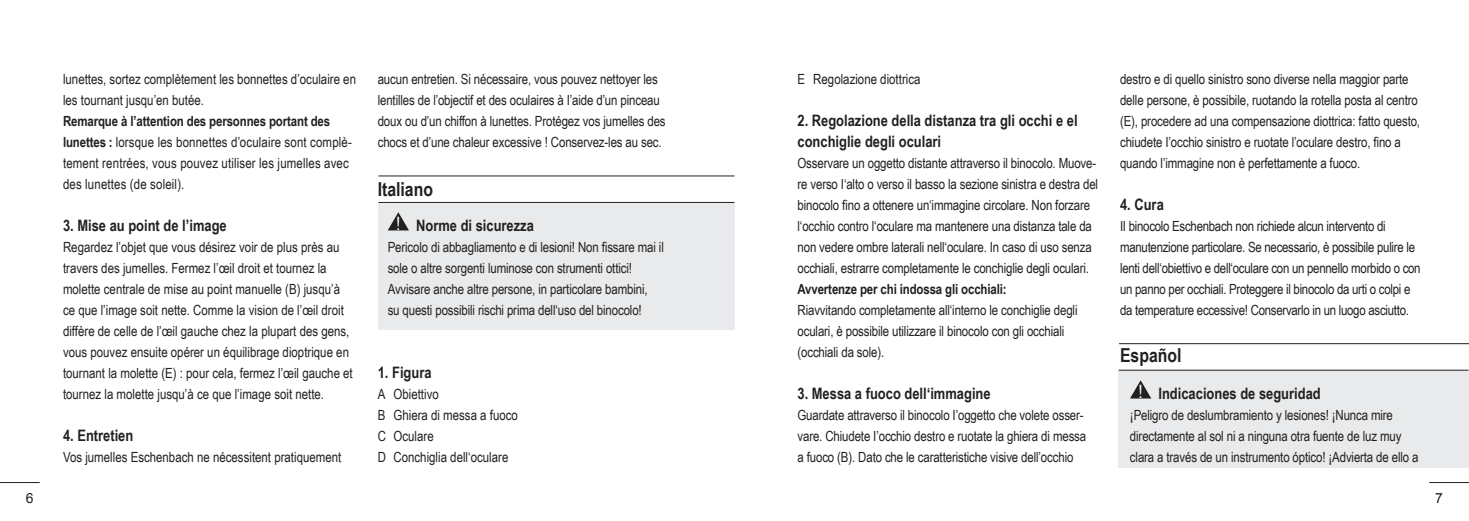
<style>
.page{position:relative;width:1469px;height:521px;background:#fff}
.page>*{position:absolute;margin:0;border:0;box-sizing:border-box;transform-origin:0 0}
.t1{font:700 19.25px "Arial Narrow";color:#231f20}
.t2{font:700 15.75px/21px "Arial Narrow";color:#231f20}
.t3{font:14px/21px "Arial Narrow";letter-spacing:-.01em;color:#231f20}
.t4{font:14px/21px "Arial Narrow";letter-spacing:.01em;color:#231f20}
.t5{font:700 14px "Arial Narrow";letter-spacing:-.01em;color:#231f20}
.t6{font:14px "Arial";color:#231f20}
.s1{font-weight:700}
.s2{font-weight:400;font-size:18.38px;color:#fff}
</style>
<div class="page">
<hr style="left:0;top:482px;width:40px;height:1px;background:#231f20">
<hr style="left:1429px;top:482px;width:39px;height:1px;background:#231f20">
<div style="left:1118px;top:370px;width:350px;height:98px;background:#e9eaeb"></div>
<hr style="left:1118px;top:370px;width:350px;height:1px;background:#231f20">
<hr style="left:1119px;top:343px;width:349px;height:1px;background:#231f20">
<div style="left:378px;top:203px;width:356px;height:126px;background:#e9eaeb"></div>
<hr style="left:378px;top:202px;width:356px;height:1px;background:#231f20">
<hr style="left:378px;top:175px;width:356px;height:1px;background:#231f20">
<svg style="left:1130px;top:380px;width:21px;height:18px"></svg>
<svg style="left:388px;top:212px;width:21px;height:18px"></svg>
<p class="t3" style="left:63px;top:68px;width:294px">lunettes, sortez complètement les bonnettes d’oculaire en les tournant jusqu’en butée.</p>
<p class="t4" style="left:63px;top:110px;width:290px"><span class="s1">Remarque à l’attention des personnes portant des lunettes :</span> lorsque les bonnettes d’oculaire sont complè&shy;tement rentrées, vous pouvez utiliser les jumelles avec des lunettes (de soleil).</p>
<p class="t2" style="left:63px;top:214px;width:165px">3. Mise au point de l’image</p>
<p class="t3" style="left:63px;top:236px;width:291px">Regardez l’objet que vous désirez voir de plus près au travers des jumelles. Fermez l’œil droit et tournez la molette centrale de mise au point manuelle (B) jusqu’à ce que l’image soit nette. Comme la vision de l’œil droit diffère de celle de l’œil gauche chez la plupart des gens, vous pouvez ensuite opérer un équilibrage dioptrique en tournant la molette (E) : pour cela, fermez l’œil gauche et tournez la molette jusqu’à ce que l’image soit nette.</p>
<p class="t2" style="left:63px;top:424px;width:72px">4. Entretien</p>
<p class="t3" style="left:63px;top:446px;width:280px">Vos jumelles Eschenbach ne nécessitent pratiquement</p>
<p class="t3" style="left:378px;top:68px;width:289px">aucun entretien. Si nécessaire, vous pouvez nettoyer les lentilles de l’objectif et des oculaires à I’aide d’un pinceau doux ou d’un chiffon à lunettes. Protégez vos jumelles des chocs et d’une chaleur excessive ! Conservez-les au sec.</p>
<h1 class="t1" style="left:378px;top:175px;width:57px">Italiano</h1>
<p class="t2" style="left:396px;top:214px;width:139px"><span class="s2">!</span> Norme di sicurezza</p>
<p class="t3" style="left:388px;top:236px;width:278px">Pericolo di abbagliamento e di lesioni! Non fissare mai il sole o altre sorgenti luminose con strumenti ottici!<br>Avvisare anche altre persone, in particolare bambini,<br>su questi possibili rischi prima dell‘uso del binocolo!</p>
<p class="t2" style="left:378px;top:361px;width:55px">1. Figura</p>
<p class="t3" style="left:378px;top:383px;width:142px">A Obiettivo<br>B Ghiera di messa a fuoco<br>C Oculare<br>D Conchiglia dell‘oculare</p>
<p class="t3" style="left:797px;top:68px;width:124px">E Regolazione diottrica</p>
<p class="t2" style="left:797px;top:109px;width:281px">2. Regolazione della distanza tra gli occhi e el conchiglie degli oculari</p>
<p class="t3" style="left:797px;top:152px;width:302px">Osservare un oggetto distante attraverso il binocolo. Muove&shy;re verso I‘alto o verso il basso la sezione sinistra e destra del binocolo fino a ottenere un‘immagine circolare. Non forzare l‘occhio contro l‘oculare ma mantenere una distanza tale da non vedere ombre laterali nell‘oculare. In caso di uso senza occhiali, estrarre completamente le conchiglie degli oculari.</p>
<p class="t5" style="left:797px;top:278px;width:211px">Avvertenze per chi indossa gli occhiali:</p>
<p class="t3" style="left:797px;top:299px;width:281px">Riavvitando completamente all‘interno le conchiglie degli oculari, è possibile utilizzare il binocolo con gli occhiali (occhiali da sole).</p>
<p class="t2" style="left:797px;top:382px;width:195px">3. Messa a fuoco dell‘immagine</p>
<p class="t3" style="left:797px;top:404px;width:290px">Guardate attraverso il binocolo I’oggetto che volete osser&shy;vare. Chiudete I’occhio destro e ruotate la ghiera di messa a fuoco (B). Dato che le caratteristiche visive dell’occhio</p>
<p class="t3" style="left:1120px;top:68px;width:301px">destro e di quello sinistro sono diverse nella maggior parte delle persone, è possibile, ruotando la rotella posta al centro (E), procedere ad una compensazione diottrica: fatto questo, chiudete I’occhio sinistro e ruotate l’oculare destro, fino a quando l’immagine non è perfettamente a fuoco.</p>
<p class="t2" style="left:1120px;top:193px;width:45px">4. Cura</p>
<p class="t3" style="left:1120px;top:215px;width:302px">II binocolo Eschenbach non richiede alcun intervento di manutenzione particolare. Se necessario, è possibile pulire le lenti dell‘obiettivo e dell‘oculare con un pennello morbido o con un panno per occhiali. Proteggere il binocolo da urti o colpi e da temperature eccessive! Conservarlo in un luogo asciutto.</p>
<h1 class="t1" style="left:1120px;top:341px;width:63px">Español</h1>
<p class="t2" style="left:1138px;top:382px;width:184px"><span class="s2">!</span> Indicaciones de seguridad</p>
<p class="t3" style="left:1129px;top:404px;width:290px">¡Peligro de deslumbramiento y lesiones! ¡Nunca mire directamente al sol ni a ninguna otra fuente de luz muy clara a través de un instrumento óptico! ¡Advierta de ello a</p>
<p class="t6" style="left:26px;top:488px;width:9px">6</p>
<p class="t6" style="left:1435px;top:488px;width:9px">7</p>
</div>
